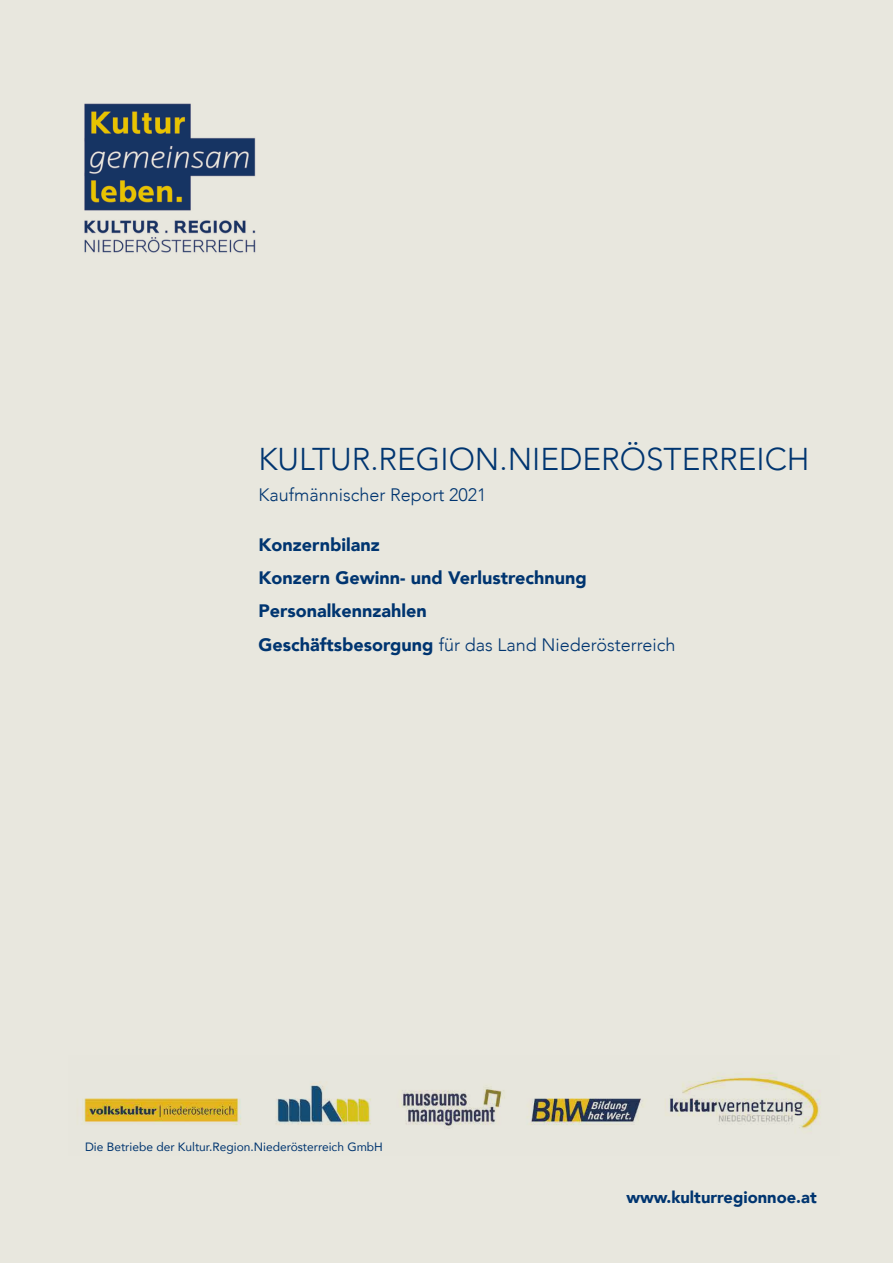
<style>
.page{position:relative;width:893px;height:1263px;background:#e8e7de}
.page>*{position:absolute;margin:0;border:0;box-sizing:border-box;transform-origin:0 0}
.t1{font:300 31.5px "Avenir";color:#003570}
.t2{font:900 18px/33.3px "Avenir";color:#003570}
.t3{font:300 18px "Avenir";color:#003570}
.t4{font:900 16.5px "Avenir";color:#003570}
.t5{font:12px "Avenir";color:#003570}
.s1{font-weight:300}
</style>
<div class="page">
<img style="left:84px;top:103px;width:172px;height:150px">
<img style="left:83px;top:1073px;width:738px;height:57px">
<h1 class="t1" style="left:258px;top:441px;width:553px">KULTUR.REGION.NIEDERÖSTERREICH</h1>
<p class="t3" style="left:258px;top:484px;width:230px">Kaufmännischer Report 2021</p>
<p class="t2" style="left:258px;top:527px;width:419px">Konzernbilanz<br>Konzern Gewinn- und Verlustrechnung<br>Personalkennzahlen<br>Geschäftsbesorgung <span class="s1">für das Land Niederösterreich</span></p>
<p class="t5" style="left:85px;top:1137px;width:299px">Die Betriebe der Kultur.Region.Niederösterreich GmbH</p>
<p class="t4" style="left:626px;top:1183px;width:192px">www.kulturregionnoe.at</p>
</div>
